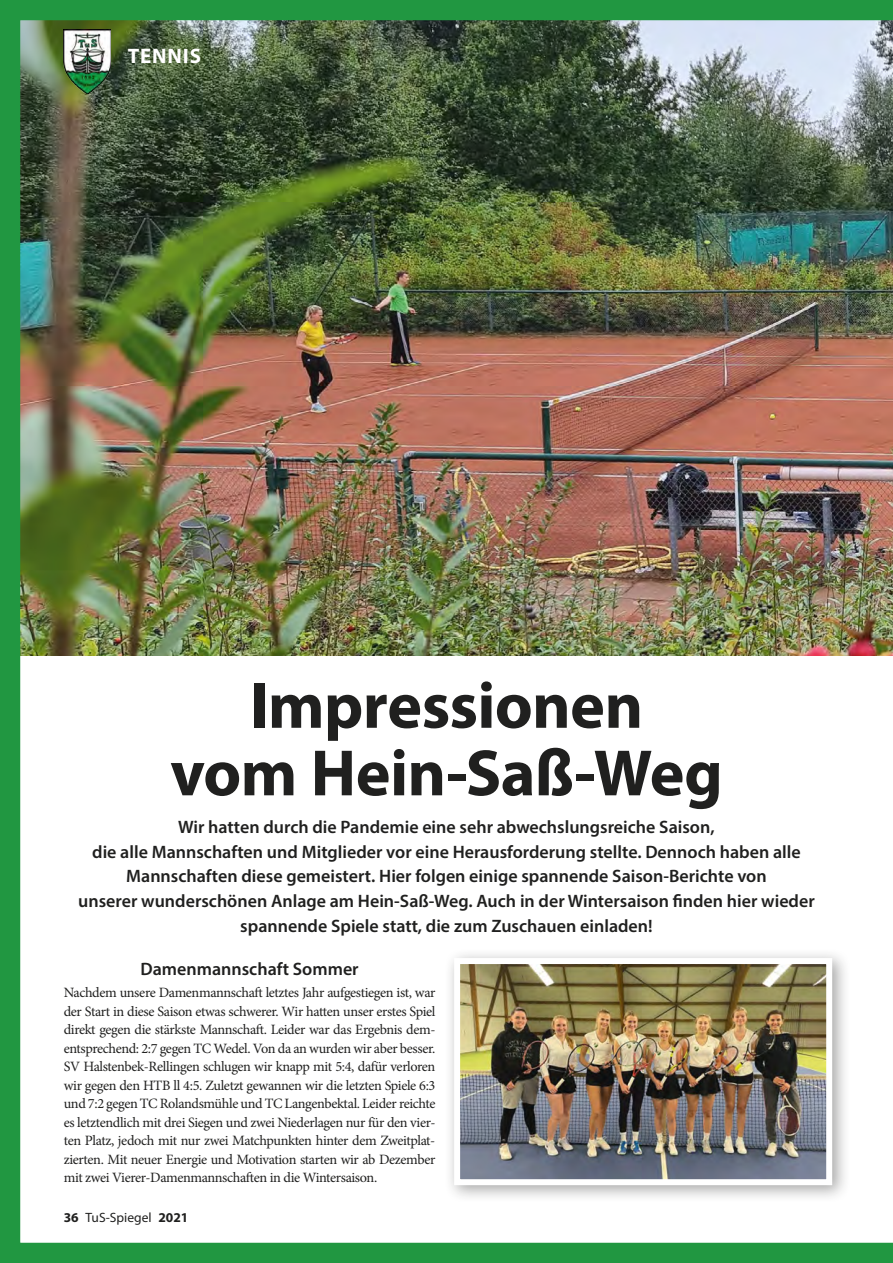
<style>
.page{position:relative;width:893px;height:1263px;background:#fff}
.page>*{position:absolute;margin:0;border:0;box-sizing:border-box;transform-origin:0 0}
.t1{font:700 66px/67.5px "Myriad Pro";letter-spacing:-.01em;color:#20201f;text-align:center}
.t2{font:700 21px "Myriad Pro";letter-spacing:.04em;color:#fff}
.t3{font:600 18px/24.8px "Myriad Pro";color:#20201f;text-align:center}
.t4{font:14.25px/18.5px "Minion Pro";letter-spacing:-.025em;color:#20201f;text-align:justify}
.t5{font:13.5px "Myriad Pro";color:#20201f}
.s1{font-weight:700}
</style>
<div class="page">
<img style="left:0;top:0;width:893px;height:1263px">
<img style="left:64px;top:30px;width:47px;height:64px">
<div style="left:444px;top:948px;width:406px;height:255px;background:#20201f;opacity:.4"></div>
<img style="left:461px;top:965px;width:364px;height:213px">
<div style="left:454px;top:958px;width:378px;height:227px;border:6px solid #fff"></div>
<h2 class="t2" style="left:128px;top:42px;width:75px">TENNIS</h2>
<h1 class="t1" style="left:170px;top:670px;width:554px">Impressionen<br>vom Hein-Saß-Weg</h1>
<p class="t3" style="left:78px;top:814px;width:738px">Wir hatten durch die Pandemie eine sehr abwechslungsreiche Saison,<br>die alle Mannschaften und Mitglieder vor eine Herausforderung stellte. Dennoch haben alle Mannschaften diese gemeistert. Hier folgen einige spannende Saison-Berichte von<br>unserer wunderschönen Anlage am Hein-Saß-Weg. Auch in der Wintersaison finden hier wieder spannende Spiele statt, die zum Zuschauen einladen!</p>
<p class="t3" style="left:141px;top:956px;width:220px">Damenmannschaft Sommer</p>
<p class="t4" style="left:64px;top:983px;width:373px">Nachdem unsere Damenmannschaft letztes Jahr aufgestiegen ist, war der Start in diese Saison etwas schwerer. Wir hatten unser erstes Spiel direkt gegen die stärkste Mannschaft. Leider war das Ergebnis dem&shy;entsprechend: 2:7 gegen TC Wedel. Von da an wurden wir aber besser.<br>SV Halstenbek-Rellingen schlugen wir knapp mit 5:4, dafür verloren wir gegen den HTB ll 4:5. Zuletzt gewannen wir die letzten Spiele 6:3 und 7:2 gegen TC Rolandsmühle und TC Langenbektal. Leider reichte es letztendlich mit drei Siegen und zwei Niederlagen nur für den vier&shy;ten Platz, jedoch mit nur zwei Matchpunkten hinter dem Zweitplat&shy;zierten. Mit neuer Energie und Motivation starten wir ab Dezember mit zwei Vierer-Damenmannschaften in die Wintersaison.</p>
<p class="t5" style="left:64px;top:1209px;width:126px"><span class="s1">36</span> TuS-Spiegel <span class="s1">2021</span></p>
</div>
